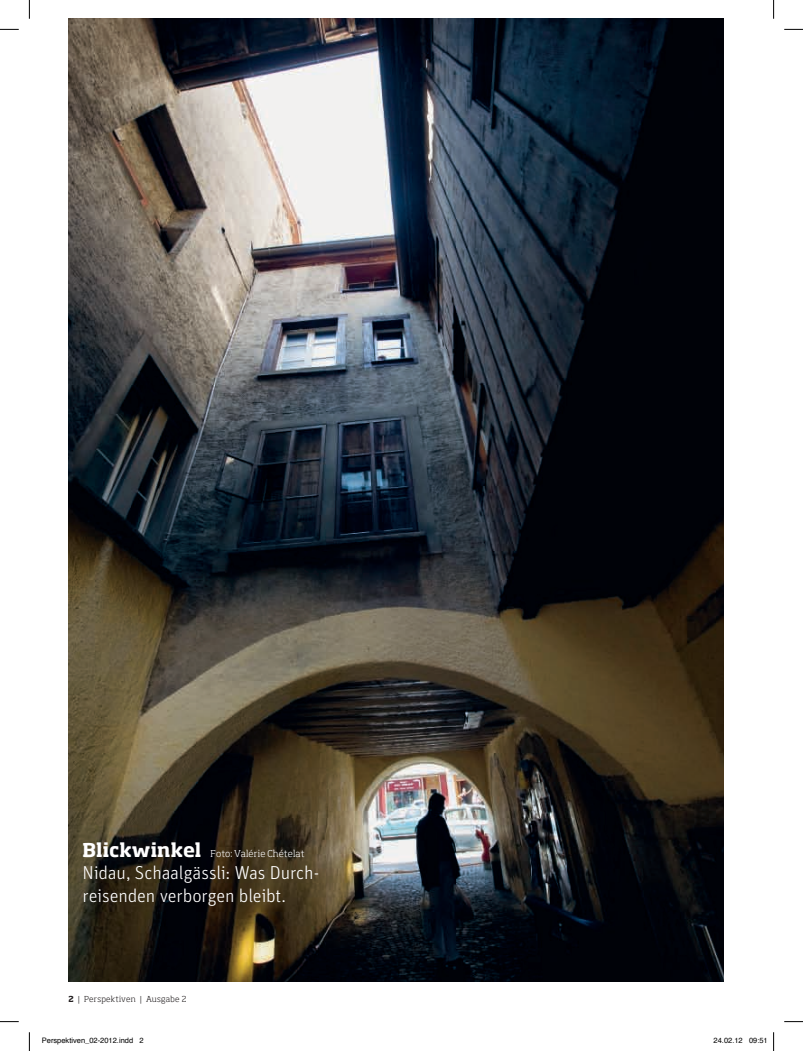
<style>
.page{position:relative;width:803px;height:1051px;background:#fff}
.page>*{position:absolute;margin:0;border:0;box-sizing:border-box;transform-origin:0 0}
.t1{font:300 18.75px/22.5px "Unit";letter-spacing:-.01em;color:#fff}
.t2{font:300 9.38px "Soho Std";letter-spacing:.01em;color:#fff}
.t3{font:300 8.12px "Soho Std";letter-spacing:.025em;color:#231f20}
.t4{font:7.5px "Helvetica";color:#000}
.s1{font-weight:700;font-size:18.75px}
.s2{font-weight:700}
</style>
<div class="page">
<img style="left:68px;top:19px;width:656px;height:963px">
<svg style="left:0;top:29px;width:19px;height:1px"></svg>
<svg style="left:784px;top:29px;width:18px;height:1px"></svg>
<svg style="left:0;top:1021px;width:19px;height:1px"></svg>
<svg style="left:784px;top:1021px;width:18px;height:1px"></svg>
<svg style="left:29px;top:1px;width:1px;height:18px"></svg>
<svg style="left:29px;top:1032px;width:1px;height:19px"></svg>
<svg style="left:773px;top:1px;width:1px;height:18px"></svg>
<svg style="left:773px;top:1032px;width:1px;height:19px"></svg>
<p class="t2" style="left:83px;top:848px;width:223px"><span class="s1">Blickwinkel</span> Foto: Valérie Chételat</p>
<p class="t1" style="left:83px;top:862px;width:238px">Nidau, Schaalgässli: Was Durch&shy;reisenden verborgen bleibt.</p>
<p class="t3" style="left:69px;top:994px;width:119px"><span class="s2">2</span> | Perspektiven | Ausgabe 2</p>
<p class="t4" style="left:42px;top:1038px;width:103px">Perspektiven_02-2012.indd 2</p>
<p class="t4" style="left:713px;top:1038px;width:56px">24.02.12 09:51</p>
</div>
